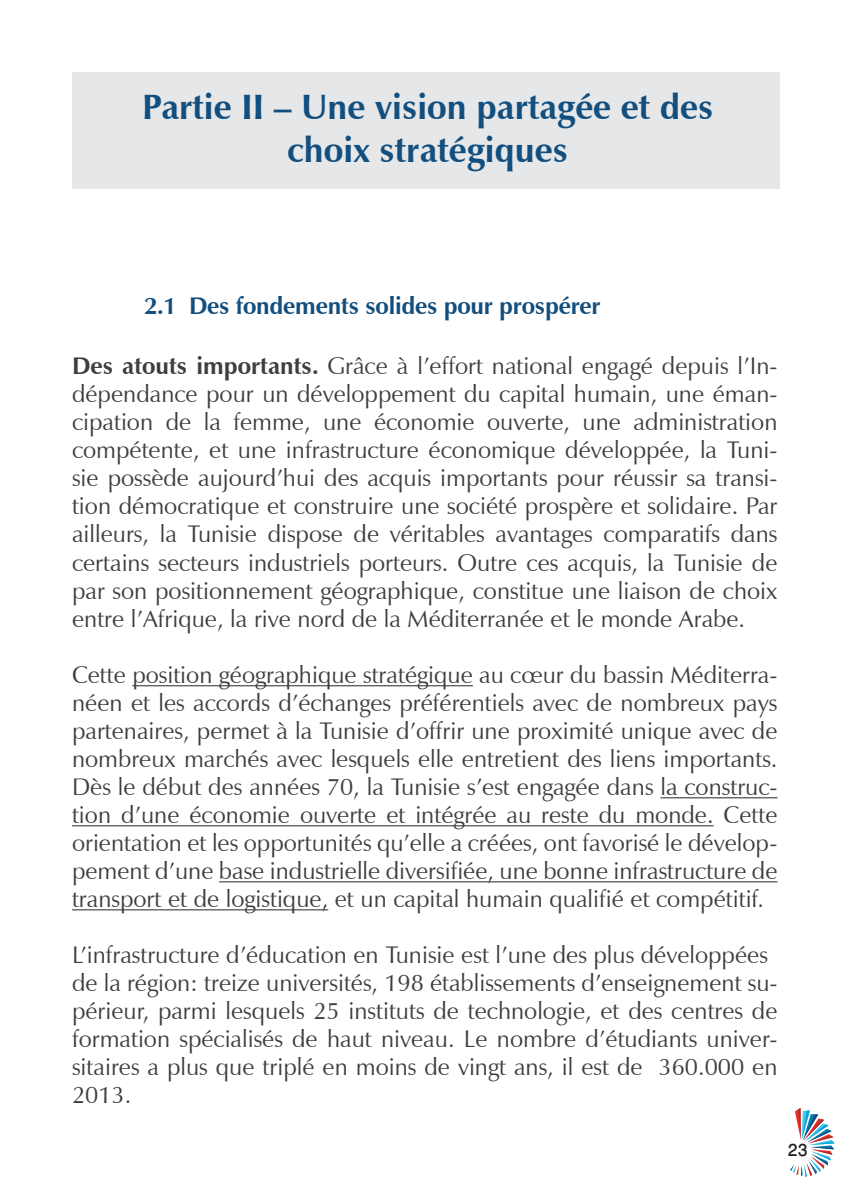
<style>
.page{position:relative;width:851px;height:1191px;background:#fff}
.page>*{position:absolute;margin:0;border:0;box-sizing:border-box;transform-origin:0 0}
.t1{font:700 35.2px/42.6px "Zapf Humanist 601 BT";color:#134f7e;text-align:center}
.t2{font:24px/28px "Zapf Humanist 601 BT";color:#3e3e3f;text-align:justify}
.t3{font:700 24px "Zapf Humanist 601 BT";letter-spacing:-.01em;color:#134f7e}
.t4{font:500 24px "Win Soft Pro";color:#231f20}
.s1{font-weight:700}
</style>
<div class="page">
<svg style="left:790px;top:1108px;width:44px;height:69px"></svg>
<hr style="left:132px;top:685px;width:340px;height:1px;background:#3e3e3f">
<hr style="left:660px;top:797px;width:117px;height:1px;background:#3e3e3f">
<hr style="left:72px;top:825px;width:641px;height:1px;background:#3e3e3f">
<hr style="left:219px;top:881px;width:558px;height:1px;background:#3e3e3f">
<hr style="left:72px;top:909px;width:256px;height:1px;background:#3e3e3f">
<div style="left:72px;top:72px;width:707px;height:116px;background:#e6e7e9"></div>
<h1 class="t1" style="left:142px;top:86px;width:572px">Partie II – Une vision partagée et des choix stratégiques</h1>
<p class="t3" style="left:144px;top:291px;width:458px">2.1 Des fondements solides pour prospérer</p>
<p class="t2" style="left:72px;top:352px;width:706px"><span class="s1">Des atouts importants.</span> Grâce à l’effort national engagé depuis l’In&shy;dépendance pour un développement du capital humain, une éman&shy;cipation de la femme, une économie ouverte, une administration compétente, et une infrastructure économique développée, la Tuni&shy;sie possède aujourd’hui des acquis importants pour réussir sa transi&shy;tion démocratique et construire une société prospère et solidaire. Par ailleurs, la Tunisie dispose de véritables avantages comparatifs dans certains secteurs industriels porteurs. Outre ces acquis, la Tunisie de par son positionnement géographique, constitue une liaison de choix entre l’Afrique, la rive nord de la Méditerranée et le monde Arabe.</p>
<p class="t2" style="left:72px;top:660px;width:707px">Cette position géographique stratégique au cœur du bassin Méditerra&shy;néen et les accords d’échanges préférentiels avec de nombreux pays partenaires, permet à la Tunisie d’offrir une proximité unique avec de nombreux marchés avec lesquels elle entretient des liens importants.<br>Dès le début des années 70, la Tunisie s’est engagée dans la construc&shy;tion d’une économie ouverte et intégrée au reste du monde. Cette orientation et les opportunités qu’elle a créées, ont favorisé le dévelop&shy;pement d’une base industrielle diversifiée, une bonne infrastructure de transport et de logistique, et un capital humain qualifié et compétitif.</p>
<p class="t2" style="left:72px;top:940px;width:707px;text-align:left">L’infrastructure d’éducation en Tunisie est l’une des plus développées de la région: treize universités, 198 établissements d’enseignement su&shy;périeur, parmi lesquels 25 instituts de technologie, et des centres de formation spécialisés de haut niveau. Le nombre d’étudiants univer&shy;sitaires a plus que triplé en moins de vingt ans, il est de 360.000 en 2013.</p>
<p class="t4" style="left:787px;top:1132px;width:21px">23</p>
</div>
